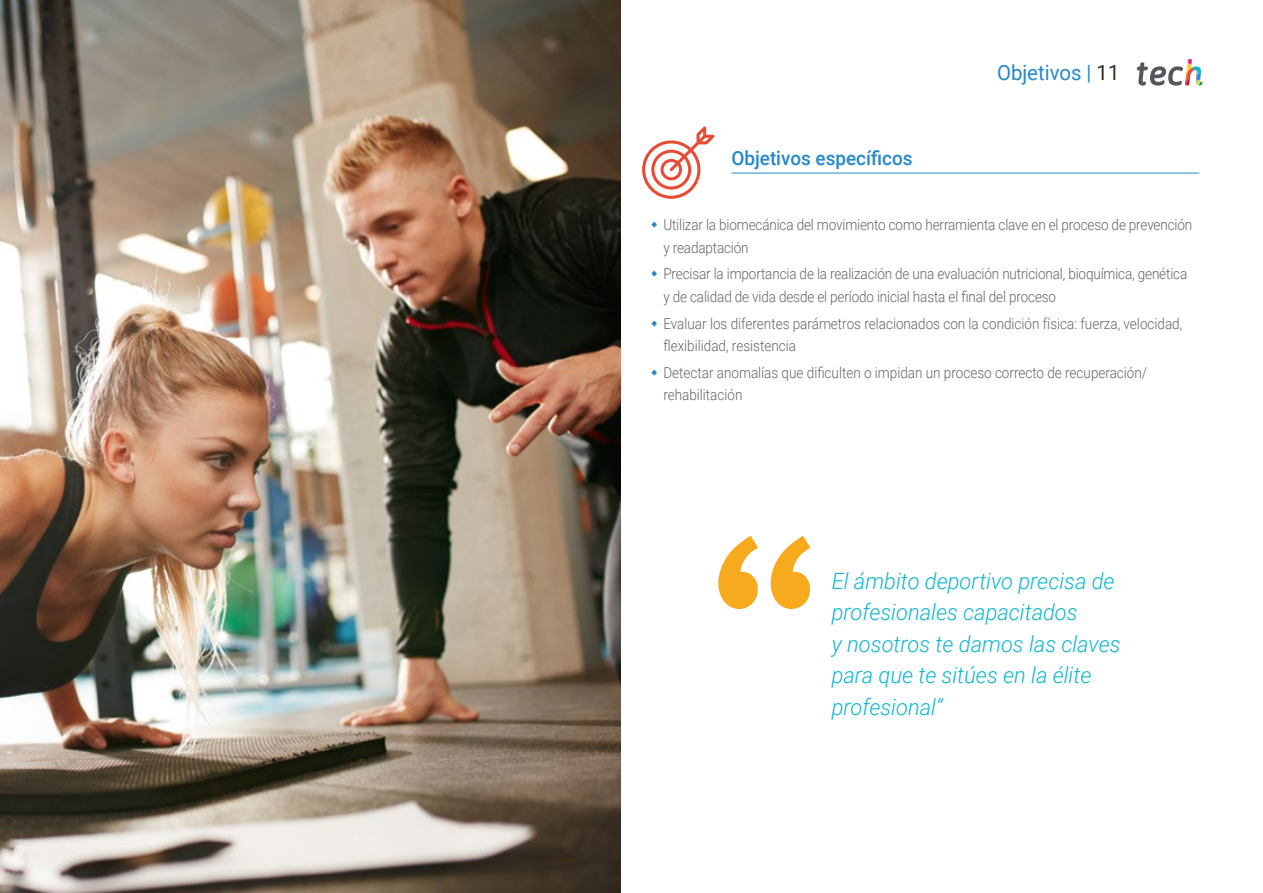
<style>
.page{position:relative;width:1263px;height:893px;background:#fff}
.page>*{position:absolute;margin:0;border:0;box-sizing:border-box;transform-origin:0 0}
.t1{font:italic 300 22.5px/31.5px "Roboto";color:#0fb6cf}
.t2{font:21px "Roboto";color:#2488c9}
.t3{font:500 19.5px "Roboto";color:#2488c9}
.t4{font:300 15px/22.5px "Roboto";letter-spacing:-.01em;color:#61646a;scale:.9 1}
.s1{color:#312e20}
</style>
<div class="page">
<img style="left:0;top:0;width:621px;height:893px">
<svg style="left:1137px;top:59px;width:65px;height:27px"></svg>
<svg style="left:718px;top:536px;width:92px;height:73px"></svg>
<svg style="left:642px;top:126px;width:72px;height:73px"></svg>
<hr style="left:731px;top:173px;width:468px;height:1px;background:#2488c9">
<h3 class="t3" style="left:731px;top:144px;width:183px">Objetivos específicos</h3>
<h2 class="t2" style="left:997px;top:57px;width:124px">Objetivos | <span class="s1">11</span></h2>
<p class="t4" style="left:663px;top:213px;width:589px">Utilizar la biomecánica del movimiento como herramienta clave en el proceso de prevención y readaptación</p>
<p class="t4" style="left:663px;top:262px;width:584px">Precisar la importancia de la realización de una evaluación nutricional, bioquímica, genética y de calidad de vida desde el período inicial hasta el final del proceso</p>
<p class="t4" style="left:663px;top:311px;width:578px">Evaluar los diferentes parámetros relacionados con la condición física: fuerza, velocidad, flexibilidad, resistencia</p>
<p class="t4" style="left:663px;top:361px;width:539px">Detectar anomalías que dificulten o impidan un proceso correcto de recuperación/ rehabilitación</p>
<h1 class="t1" style="left:832px;top:564px;width:290px">El ámbito deportivo precisa de profesionales capacitados<br>y nosotros te damos las claves para que te sitúes en la élite profesional”</h1>
</div>
